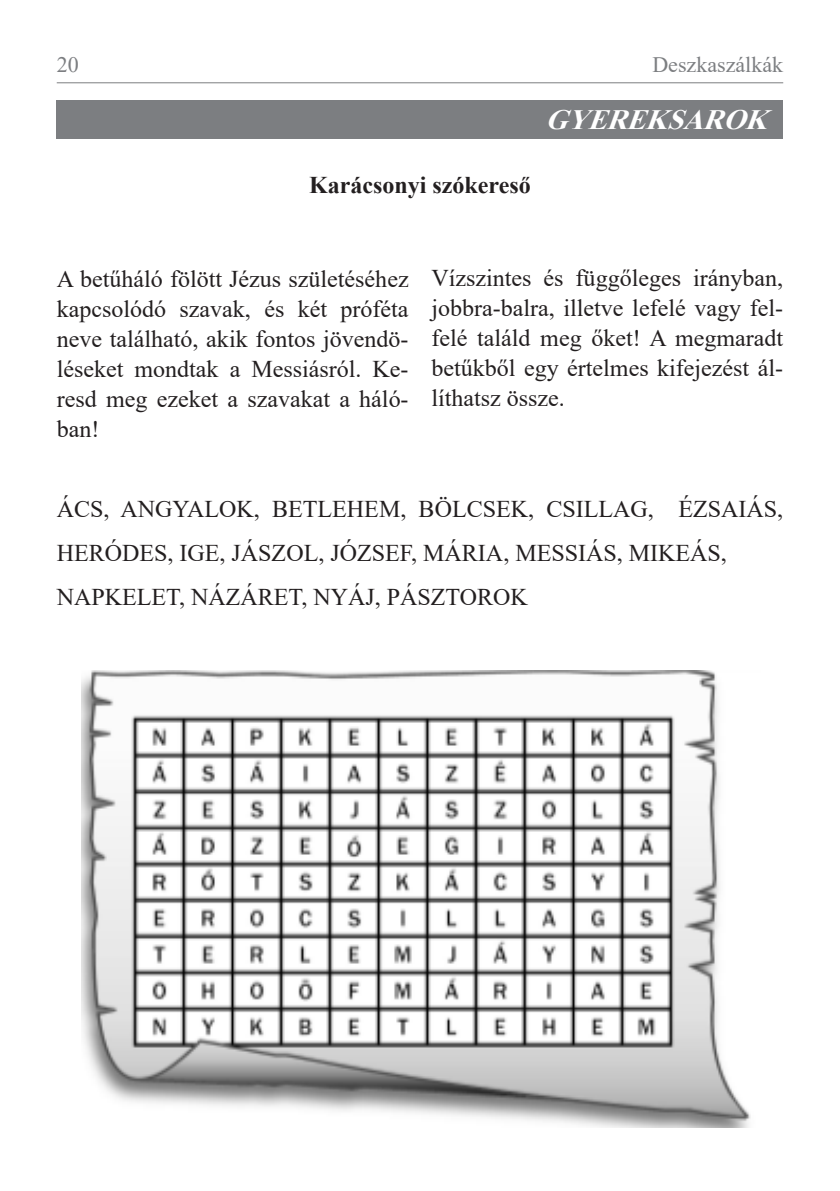
<style>
.page{position:relative;width:840px;height:1191px;background:#fff}
.page>*{position:absolute;margin:0;border:0;box-sizing:border-box;transform-origin:0 0}
.t1{font:italic 700 28px "Times New Roman";color:#fff}
.t2{font:24px/30px "Times New Roman";color:#231f20;text-align:justify}
.t3{font:700 24px "Times New Roman";color:#231f20}
.t4{font:22px "Times New Roman";color:#7c7e81}
</style>
<div class="page">
<hr style="left:57px;top:82px;width:725px;height:1px;background:#7c7e81">
<div style="left:57px;top:100px;width:725px;height:38px;background:#7c7e81"></div>
<img style="left:81px;top:670px;width:670px;height:457px">
<p class="t4" style="left:57px;top:49px;width:23px">20</p>
<p class="t4" style="left:652px;top:49px;width:132px">Deszkaszálkák</p>
<p class="t1" style="left:545px;top:99px;width:237px">GYEREKSAROK</p>
<p class="t3" style="left:309px;top:167px;width:223px">Karácsonyi szókereső</p>
<p class="t2" style="left:57px;top:263px;width:353px">A betűháló fölött Jézus születéséhez kapcsolódó szavak, és két próféta neve található, akik fontos jövendö&shy;léseket mondtak a Messiásról. Ke&shy;resd meg ezeket a szavakat a háló&shy;ban!</p>
<p class="t2" style="left:431px;top:262px;width:353px">Vízszintes és függőleges irányban, jobbra-balra, illetve lefelé vagy fel&shy;felé találd meg őket! A megmaradt betűkből egy értelmes kifejezést ál&shy;líthatsz össze.</p>
<p class="t2" style="left:57px;top:486px;width:727px;line-height:44px">ÁCS, ANGYALOK, BETLEHEM, BÖLCSEK, CSILLAG, ÉZSAIÁS,<br>HERÓDES, IGE, JÁSZOL, JÓZSEF, MÁRIA, MESSIÁS, MIKEÁS,</p>
<p class="t2" style="left:57px;top:581px;width:472px">NAPKELET, NÁZÁRET, NYÁJ, PÁSZTOROK</p>
</div>
